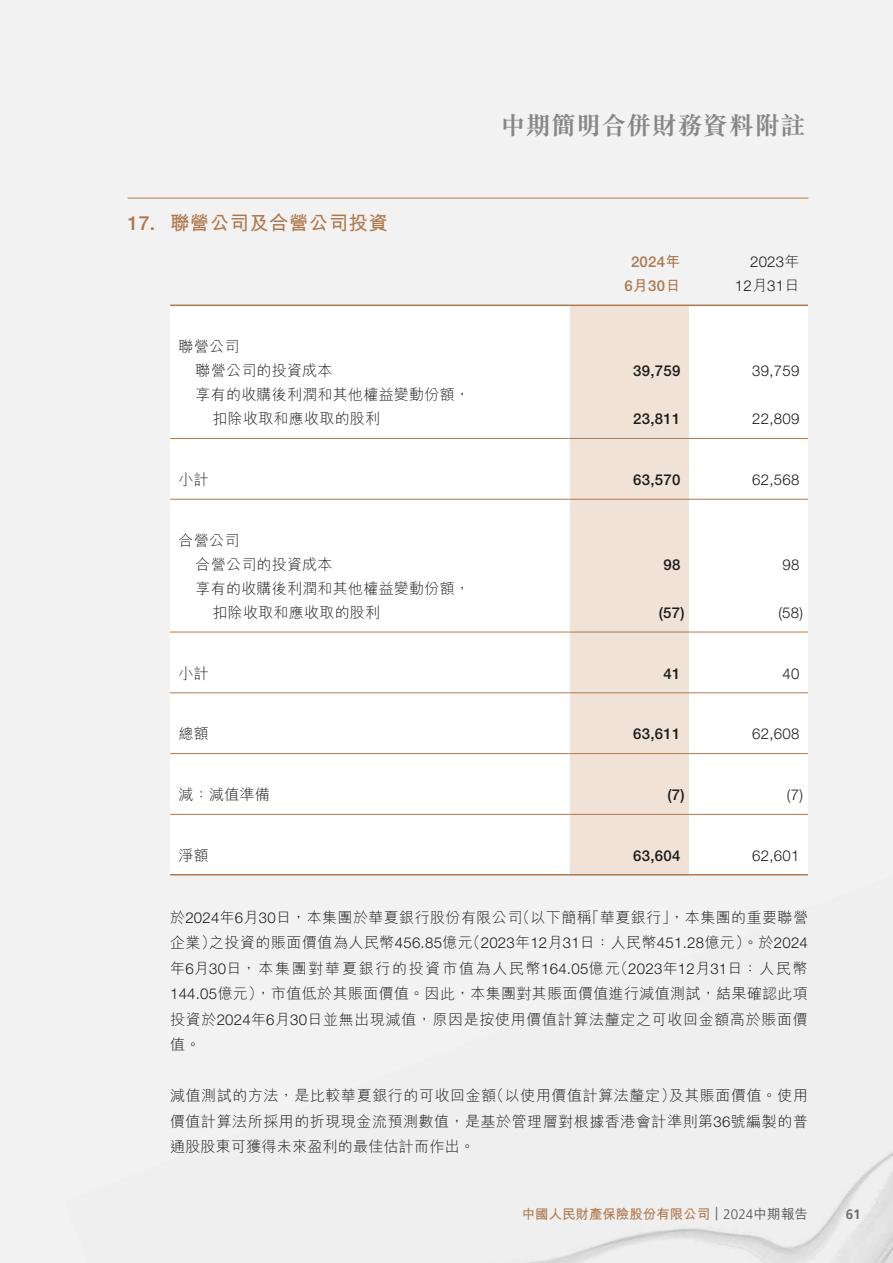
<style>
.page{position:relative;width:893px;height:1263px;background:#f2f2f2}
.page>*{position:absolute;margin:0;border:0;box-sizing:border-box;transform-origin:0 0}
.t1{font:700 25.5px "M Sung HK";color:#878787}
.t2{font:700 19.5px "M Hei HK";letter-spacing:.015em;color:#af794d}
.t3{font:300 15px/25.5px "M Hei HK";letter-spacing:.015em;color:#1c1c1b}
.t4{font:300 15px/24px "Helvetica Neue LT Pro";letter-spacing:.015em;color:#1c1c1b;text-align:right}
.t5{font:500 15px "Helvetica Neue LT Pro";letter-spacing:.015em;color:#1c1c1b}
.t6{font:500 15px/24px "Helvetica Neue LT Pro";letter-spacing:.015em;color:#af794d;text-align:center}
.t7{font:700 13.5px "M Hei HK";letter-spacing:-.005em;color:#af794d}
.t8{font:700 13.5px "Frutiger LT Pro";color:#6f6f6f}
.s1{font-family:"Helvetica Neue LT Pro";font-weight:500}
.s2{font-family:"M Hei HK";font-weight:700}
.s3{font-family:"M Hei HK"}
.s4{font-family:"Helvetica Neue LT Pro"}
.s5{font-family:"Frutiger LT Pro";font-weight:300;color:#575756}
.s6{font-weight:500;color:#575756}
</style>
<div class="page">
<hr style="left:128px;top:198px;width:680px;height:1px;background:#af794d">
<div style="left:170px;top:307px;width:638px;height:567px;background:#fff"></div>
<div style="left:570px;top:306px;width:119px;height:568px;background:#f0e2d6"></div>
<hr style="left:170px;top:305px;width:400px;height:1px;background:#af794d">
<hr style="left:570px;top:305px;width:119px;height:1px;background:#af794d">
<hr style="left:689px;top:305px;width:119px;height:1px;background:#af794d">
<hr style="left:170px;top:438px;width:400px;height:1px;background:#af794d">
<hr style="left:570px;top:438px;width:119px;height:1px;background:#af794d">
<hr style="left:689px;top:438px;width:119px;height:1px;background:#af794d">
<hr style="left:170px;top:499px;width:400px;height:1px;background:#af794d">
<hr style="left:570px;top:499px;width:119px;height:1px;background:#af794d">
<hr style="left:689px;top:499px;width:119px;height:1px;background:#af794d">
<hr style="left:170px;top:632px;width:400px;height:1px;background:#af794d">
<hr style="left:570px;top:632px;width:119px;height:1px;background:#af794d">
<hr style="left:689px;top:632px;width:119px;height:1px;background:#af794d">
<hr style="left:170px;top:692px;width:400px;height:1px;background:#af794d">
<hr style="left:570px;top:692px;width:119px;height:1px;background:#af794d">
<hr style="left:689px;top:692px;width:119px;height:1px;background:#af794d">
<hr style="left:170px;top:753px;width:400px;height:1px;background:#af794d">
<hr style="left:570px;top:753px;width:119px;height:1px;background:#af794d">
<hr style="left:689px;top:753px;width:119px;height:1px;background:#af794d">
<hr style="left:170px;top:814px;width:400px;height:1px;background:#af794d">
<hr style="left:570px;top:814px;width:119px;height:1px;background:#af794d">
<hr style="left:689px;top:814px;width:119px;height:1px;background:#af794d">
<hr style="left:170px;top:874px;width:400px;height:1px;background:#af794d">
<hr style="left:570px;top:874px;width:119px;height:1px;background:#af794d">
<hr style="left:689px;top:874px;width:119px;height:1px;background:#af794d">
<h2 class="t2" style="left:128px;top:209px;width:262px"><span class="s1">17.</span> 聯營公司及合營公司投資</h2>
<p class="t3" style="left:196px;top:334px;width:139px;line-height:24px;text-indent:-17px">聯營公司<br>聯營公司的投資成本</p>
<p class="t3" style="left:213px;top:382px;width:259px;line-height:24px;text-indent:-17px">享有的收購後利潤和其他權益變動份額，扣除收取和應收取的股利</p>
<h1 class="t1" style="left:500px;top:108px;width:307px">中期簡明合併財務資料附註</h1>
<p class="t6" style="left:624px;top:250px;width:58px">2024<span class="s2">年<br></span>6<span class="s2">月</span>30<span class="s2">日</span></p>
<p class="t4" style="left:735px;top:250px;width:66px">2023<span class="s3">年<br></span>12<span class="s3">月</span>31<span class="s3">日</span></p>
<p class="t5" style="left:633px;top:362px;width:49px">39,759</p>
<p class="t4" style="left:752px;top:358px;width:49px">39,759</p>
<p class="t5" style="left:633px;top:410px;width:49px">23,811</p>
<p class="t4" style="left:752px;top:406px;width:49px">22,809</p>
<p class="t3" style="left:179px;top:466px;width:32px">小計</p>
<p class="t5" style="left:633px;top:471px;width:49px">63,570</p>
<p class="t4" style="left:752px;top:467px;width:49px">62,568</p>
<p class="t3" style="left:196px;top:528px;width:139px;line-height:24px;text-indent:-17px">合營公司<br>合營公司的投資成本</p>
<p class="t3" style="left:213px;top:576px;width:259px;line-height:24px;text-indent:-17px">享有的收購後利潤和其他權益變動份額，扣除收取和應收取的股利</p>
<p class="t5" style="left:663px;top:555px;width:18px">98</p>
<p class="t4" style="left:782px;top:552px;width:18px">98</p>
<p class="t5" style="left:659px;top:603px;width:27px">(57)</p>
<p class="t4" style="left:778px;top:600px;width:26px">(58)</p>
<p class="t3" style="left:179px;top:660px;width:32px">小計</p>
<p class="t5" style="left:663px;top:664px;width:18px">41</p>
<p class="t4" style="left:782px;top:661px;width:18px">40</p>
<p class="t3" style="left:179px;top:720px;width:32px">總額</p>
<p class="t5" style="left:633px;top:725px;width:49px">63,611</p>
<p class="t4" style="left:752px;top:722px;width:49px">62,608</p>
<p class="t3" style="left:179px;top:781px;width:93px">減：減值準備</p>
<p class="t5" style="left:667px;top:786px;width:19px">(7)</p>
<p class="t4" style="left:787px;top:782px;width:18px">(7)</p>
<p class="t3" style="left:179px;top:842px;width:32px">淨額</p>
<p class="t5" style="left:633px;top:846px;width:49px">63,604</p>
<p class="t4" style="left:752px;top:843px;width:49px">62,601</p>
<p class="t3" style="left:170px;top:904px;width:639px;text-align:justify">於<span class="s4">2024</span>年<span class="s4">6</span>月<span class="s4">30</span>日，本集團於華夏銀行股份有限公司（以下簡稱「華夏銀行」，本集團的重要聯營企業）之投資的賬面價值為人民幣<span class="s4">456.85</span>億元（<span class="s4">2023</span>年<span class="s4">12</span>月<span class="s4">31</span>日：人民幣<span class="s4">451.28</span>億元）。於<span class="s4">2024</span>年<span class="s4">6</span>月<span class="s4">30</span>日，本集團對華夏銀行的投資市值為人民幣<span class="s4">164.05</span>億元（<span class="s4">2023</span>年<span class="s4">12</span>月<span class="s4">31</span>日：人民幣<span class="s4">144.05</span>億元），市值低於其賬面價值。因此，本集團對其賬面價值進行減值測試，結果確認此項投資於<span class="s4">2024</span>年<span class="s4">6</span>月<span class="s4">30</span>日並無出現減值，原因是按使用價值計算法釐定之可收回金額高於賬面價值。</p>
<p class="t3" style="left:170px;top:1082px;width:639px;text-align:justify">減值測試的方法，是比較華夏銀行的可收回金額（以使用價值計算法釐定）及其賬面價值。使用價值計算法所採用的折現現金流預測數值，是基於管理層對根據香港會計準則第<span class="s4">36</span>號編製的普通股股東可獲得未來盈利的最佳估計而作出。</p>
<p class="t7" style="left:522px;top:1204px;width:288px">中國人民財產保險股份有限公司 <span class="s5">| 2024</span><span class="s6">中期報告</span></p>
<p class="t8" style="left:846px;top:1206px;width:17px">61</p>
</div>
